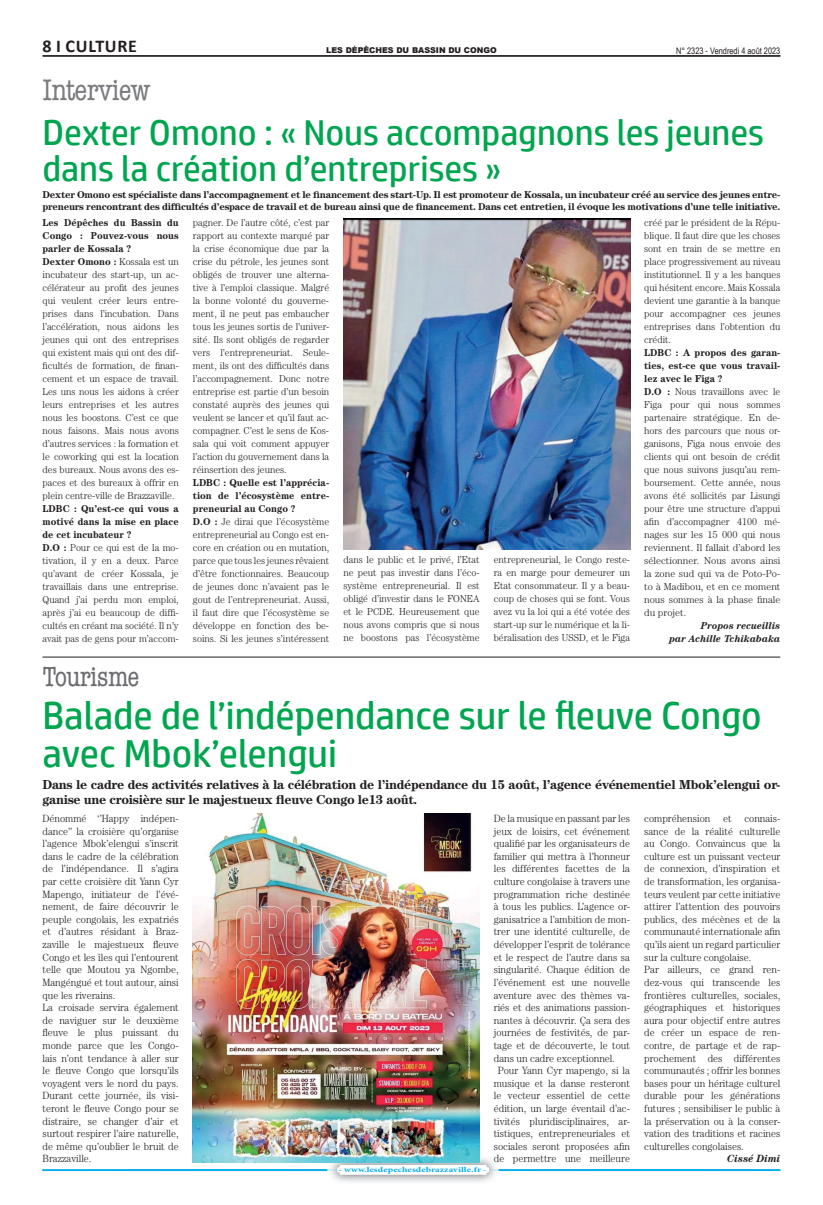
<style>
.page{position:relative;width:823px;height:1205px;background:#fff}
.page>*{position:absolute;margin:0;border:0;box-sizing:border-box;transform-origin:0 0}
.t1{font:39px/38px "HP Simplified";color:#00a54f}
.t2{font:36px/36px "HP Simplified";color:#00a54f}
.t3{font:condensed 30px "American Typewriter Std";letter-spacing:-.025em;color:#7a7c7f}
.t4{font:condensed 28px "American Typewriter Std";letter-spacing:-.025em;color:#6c6d70}
.t5{font:700 18px "Calibri";letter-spacing:.04em;color:#231f20}
.t6{font:700 13px/15.6px "Century";letter-spacing:-.025em;color:#231f20}
.t7{font:300 10.5px/12.6px "Century";color:#231f20;scale:.95 1}
.t8{font:italic 700 10.5px "Century";color:#231f20;scale:.95 1}
.t9{font:300 10px/13px "Century";color:#231f20;scale:.96 1}
.t10{font:700 10px/12px "Century";letter-spacing:-.025em;color:#231f20}
.t11{font:italic 700 10px/13px "Century";color:#231f20;text-align:right;scale:.96 1}
.t12{font:9px "Arial Narrow";color:#231f20}
.t13{font:900 8px "Arial";color:#231f20}
.t14{font:700 7.5px "Minion Pro";letter-spacing:.005em;color:#00aeef;scale:1.33 1}
.s1{font-weight:700}
</style>
<div class="page">
<img style="left:328px;top:1162px;width:99px;height:7px">
<svg style="left:42px;top:1169px;width:738px;height:2px"></svg>
<div style="left:337px;top:1165px;width:151px;height:10px;background:#fff;border-radius:3px"></div>
<hr style="left:43px;top:55px;width:737px;height:1px;background:#231f20">
<hr style="left:43px;top:56px;width:737px;height:1px;background:#231f20">
<hr style="left:42px;top:656px;width:737px;height:1px;background:#231f20">
<img style="left:193px;top:814px;width:286px;height:348px">
<img style="left:343px;top:218px;width:286px;height:331px">
<h3 class="t5" style="left:42px;top:34px;width:96px">8 I CULTURE</h3>
<p class="t12" style="left:675px;top:44px;width:106px">N° 2323 - Vendredi 4 août 2023</p>
<p class="t13" style="left:326px;top:45px;width:172px">LES DÉPÊCHES DU BASSIN DU CONGO</p>
<h3 class="t3" style="left:42px;top:73px;width:109px">Interview</h3>
<h2 class="t2" style="left:42px;top:114px;width:722px">Dexter Omono : « Nous accompagnons les jeunes dans la création d’entreprises »</h2>
<p class="t10" style="left:42px;top:189px;width:739px">Dexter Omono est spécialiste dans l’accompagnement et le financement des start-Up. Il est promoteur de Kossala, un incubateur créé au service des jeunes entre&shy;preneurs rencontrant des difficultés d’espace de travail et de bureau ainsi que de financement. Dans cet entretien, il évoque les motivations d’une telle initiative.</p>
<p class="t9" style="left:43px;top:216px;width:143px"><span class="s1">Les Dépêches du Bassin du<br>Congo : Pouvez-vous nous parler de Kossala ?<br>Dexter Omono :</span> Kossala est un incubateur des start-up, un ac&shy;célérateur au profit des jeunes qui veulent créer leurs entre&shy;prises dans l’incubation. Dans l’accélération, nous aidons les jeunes qui ont des entreprises qui existent mais qui ont des dif&shy;ficultés de formation, de finan&shy;cement et un espace de travail.<br>Les uns nous les aidons à créer leurs entreprises et les autres nous les boostons. C’est ce que nous faisons. Mais nous avons d’autres services : la formation et le coworking qui est la location des bureaux. Nous avons des es&shy;paces et des bureaux à offrir en plein centre-ville de Brazzaville.</p>
<p class="t9" style="left:43px;top:502px;width:143px"><span class="s1">LDBC : Qu’est-ce qui vous a motivé dans la mise en place de cet incubateur ?<br>D.O :</span> Pour ce qui est de la mo&shy;tivation, il y en a deux. Parce qu’avant de créer Kossala, je travaillais dans une entreprise.<br>Quand j’ai perdu mon emploi, après j’ai eu beaucoup de diffi&shy;cultés en créant ma société. Il n’y avait pas de gens pour m’accom-</p>
<p class="t9" style="left:193px;top:216px;width:143px;text-align:justify">pagner. De l’autre côté, c’est par rapport au contexte marqué par la crise économique due par la crise du pétrole, les jeunes sont obligés de trouver une alterna&shy;tive à l’emploi classique. Malgré la bonne volonté du gouverne&shy;ment, il ne peut pas embaucher tous les jeunes sortis de l’univer&shy;sité. Ils sont obligés de regarder vers l’entrepreneuriat. Seule&shy;ment, ils ont des difficultés dans l’accompagnement. Donc notre entreprise est partie d’un besoin constaté auprès des jeunes qui veulent se lancer et qu’il faut ac&shy;compagner. C’est le sens de Kos&shy;sala qui voit comment appuyer l’action du gouvernement dans la réinsertion des jeunes.</p>
<p class="t9" style="left:193px;top:476px;width:143px"><span class="s1">LDBC : Quelle est l’apprécia&shy;tion de l’écosystème entre&shy;preneurial au Congo ?<br>D.O :</span> Je dirai que l’écosystème entrepreneurial au Congo est en&shy;core en création ou en mutation, parce que tous les jeunes rêvaient d’être fonctionnaires. Beaucoup de jeunes donc n’avaient pas le gout de l’entrepreneuriat. Aussi, il faut dire que l’écosystème se développe en fonction des be&shy;soins. Si les jeunes s’intéressent</p>
<p class="t9" style="left:343px;top:553px;width:143px;text-align:justify">dans le public et le privé, l’Etat ne peut pas investir dans l’éco&shy;système entrepreneurial. Il est obligé d’investir dans le FONEA et le PCDE. Heureusement que nous avons compris que si nous ne boostons pas l’écosystème</p>
<p class="t9" style="left:493px;top:553px;width:143px;text-align:justify">entrepreneurial, le Congo reste&shy;ra en marge pour demeurer un Etat consommateur. Il y a beau&shy;coup de choses qui se font. Vous avez vu la loi qui a été votée des start-up sur le numérique et la li&shy;béralisation des USSD, et le Figa</p>
<p class="t9" style="left:643px;top:216px;width:143px;text-align:justify">créé par le président de la Répu&shy;blique. Il faut dire que les choses sont en train de se mettre en place progressivement au niveau institutionnel. Il y a les banques qui hésitent encore. Mais Kossala devient une garantie à la banque pour accompagner ces jeunes entreprises dans l’obtention du crédit.</p>
<p class="t9" style="left:643px;top:346px;width:143px"><span class="s1">LDBC : A propos des garan&shy;ties, est-ce que vous travail&shy;lez avec le Figa ?<br>D.O :</span> Nous travaillons avec le<br>Figa pour qui nous sommes partenaire stratégique. En de&shy;hors des parcours que nous or&shy;ganisons, Figa nous envoie des clients qui ont besoin de crédit que nous suivons jusqu’au rem&shy;boursement. Cette année, nous avons été sollicités par Lisungi pour être une structure d’appui afin d’accompagner 4100 mé&shy;nages sur les 15 000 qui nous reviennent. Il fallait d’abord les sélectionner. Nous avons ainsi la zone sud qui va de Poto-Po&shy;to à Madibou, et en ce moment nous sommes à la phase finale du projet.</p>
<p class="t11" style="left:669px;top:619px;width:117px">Propos recueillis<br>par Achille Tchikabaka</p>
<h3 class="t4" style="left:42px;top:661px;width:98px">Tourisme</h3>
<h1 class="t1" style="left:42px;top:696px;width:720px">Balade de l’indépendance sur le fleuve Congo avec Mbok’elengui</h1>
<h3 class="t6" style="left:42px;top:776px;width:739px">Dans le cadre des activités relatives à la célébration de l’indépendance du 15 août, l’agence événementiel Mbok’elengui or&shy;ganise une croisière sur le majestueux fleuve Congo le13 août.</h3>
<p class="t7" style="left:43px;top:812px;width:145px">Dénommé ‘’Happy indépen&shy;dance’’ la croisière qu’organise l’agence Mbok’elengui s’inscrit dans le cadre de la célébration de l’indépendance. Il s’agira par cette croisière dit Yann Cyr<br>Mapengo, initiateur de l’évé&shy;nement, de faire découvrir le peuple congolais, les expatriés et d’autres résidant à Braz&shy;zaville le majestueux fleuve<br>Congo et les îles qui l’entourent telle que Moutou ya Ngombe,<br>Mangéngué et tout autour, ainsi que les riverains.<br>La croisade servira également de naviguer sur le deuxième fleuve le plus puissant du monde parce que les Congo&shy;lais n’ont tendance à aller sur le fleuve Congo que lorsqu’ils voyagent vers le nord du pays.<br>Durant cette journée, ils visi&shy;teront le fleuve Congo pour se distraire, se changer d’air et surtout respirer l’aire naturelle, de même qu’oublier le bruit de<br>Brazzaville.</p>
<p class="t7" style="left:493px;top:812px;width:145px">De la musique en passant par les</p>
<p class="t7" style="left:493px;top:824px;width:145px">jeux de loisirs, cet événement</p>
<p class="t7" style="left:493px;top:837px;width:145px">qualifié par les organisateurs de</p>
<p class="t7" style="left:493px;top:850px;width:145px">familier qui mettra à l’honneur</p>
<p class="t7" style="left:493px;top:862px;width:145px">les différentes facettes de la</p>
<p class="t7" style="left:493px;top:875px;width:145px">culture congolaise à travers une</p>
<p class="t7" style="left:493px;top:887px;width:145px">programmation riche destinée</p>
<p class="t7" style="left:493px;top:900px;width:145px">à tous les publics. L’agence or-</p>
<p class="t7" style="left:493px;top:913px;width:145px">ganisatrice a l’ambition de mon-</p>
<p class="t7" style="left:493px;top:925px;width:145px">trer une identité culturelle, de</p>
<p class="t7" style="left:493px;top:938px;width:145px">développer l’esprit de tolérance</p>
<p class="t7" style="left:493px;top:950px;width:145px">et le respect de l’autre dans sa</p>
<p class="t7" style="left:493px;top:963px;width:145px">singularité. Chaque édition de</p>
<p class="t7" style="left:493px;top:976px;width:145px">l’événement est une nouvelle</p>
<p class="t7" style="left:493px;top:988px;width:145px">aventure avec des thèmes va-</p>
<p class="t7" style="left:493px;top:1001px;width:145px">riés et des animations passion-</p>
<p class="t7" style="left:493px;top:1013px;width:145px">nantes à découvrir. Ça sera des</p>
<p class="t7" style="left:493px;top:1026px;width:145px">journées de festivités, de par-</p>
<p class="t7" style="left:493px;top:1039px;width:145px">tage et de découverte, le tout</p>
<p class="t7" style="left:493px;top:1051px;width:129px">dans un cadre exceptionnel.</p>
<p class="t7" style="left:497px;top:1064px;width:141px">Pour Yann Cyr mapengo, si la</p>
<p class="t7" style="left:493px;top:1076px;width:145px">musique et la danse resteront</p>
<p class="t7" style="left:493px;top:1089px;width:145px">le vecteur essentiel de cette</p>
<p class="t7" style="left:493px;top:1102px;width:145px">édition, un large éventail d’ac-</p>
<p class="t7" style="left:493px;top:1114px;width:145px">tivités pluridisciplinaires, ar-</p>
<p class="t7" style="left:493px;top:1127px;width:145px">tistiques, entrepreneuriales et</p>
<p class="t7" style="left:493px;top:1139px;width:145px">sociales seront proposées afin</p>
<p class="t7" style="left:493px;top:1152px;width:145px">de permettre une meilleure</p>
<p class="t14" style="left:338px;top:1164px;width:113px">- www.lesdepechesdebrazzaville.fr -</p>
<p class="t7" style="left:643px;top:812px;width:145px">compréhension et connais&shy;sance de la réalité culturelle au Congo. Convaincus que la culture est un puissant vecteur de connexion, d’inspiration et de transformation, les organisa&shy;teurs veulent par cette initiative attirer l’attention des pouvoirs publics, des mécènes et de la communauté internationale afin qu’ils aient un regard particulier sur la culture congolaise.<br>Par ailleurs, ce grand ren&shy;dez-vous qui transcende les frontières culturelles, sociales, géographiques et historiques aura pour objectif entre autres de créer un espace de ren&shy;contre, de partage et de rap&shy;prochement des différentes communautés ; offrir les bonnes bases pour un héritage culturel durable pour les générations futures ; sensibiliser le public à la préservation ou à la conser&shy;vation des traditions et racines culturelles congolaises.</p>
<p class="t8" style="left:726px;top:1152px;width:57px">Cissé Dimi</p>
</div>
